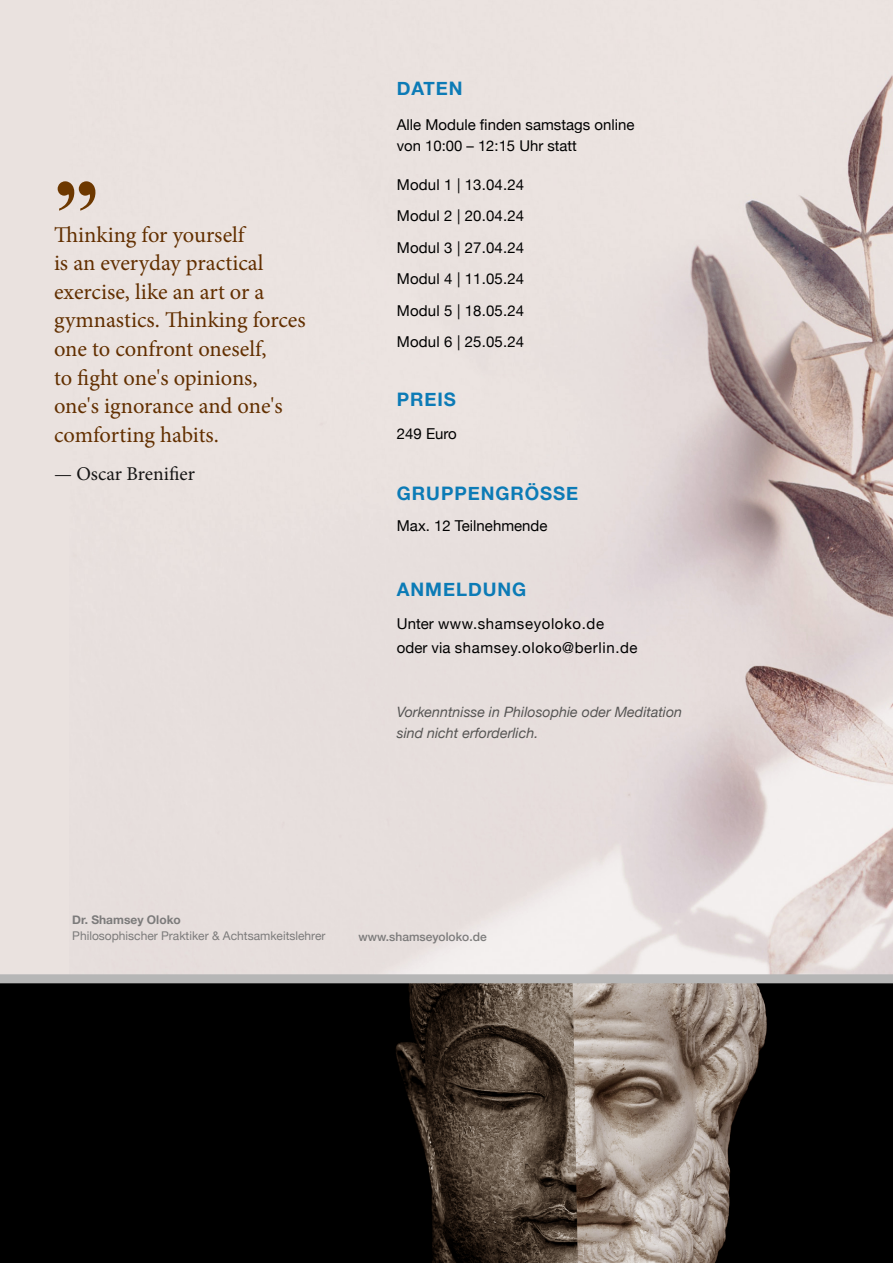
<style>
.page{position:relative;width:893px;height:1263px;background:#fff}
.page>*{position:absolute;margin:0;border:0;box-sizing:border-box;transform-origin:0 0}
.t1{font:700 90px "Times New Roman";color:#6d3800}
.t2{font:22.5px/28.5px "Minion Pro";letter-spacing:-.005em;color:#622f00}
.t3{font:19.5px "Minion Pro";color:#000}
.t4{font:700 18.6px "Helvetica Neue";letter-spacing:.05em;color:#0c7bb6}
.t5{font:15px/31.5px "Helvetica Neue";letter-spacing:.01em;color:#000;text-align:justify}
.t6{font:15px/24px "Helvetica Neue";letter-spacing:.04em;color:#000}
.t7{font:14.85px "Helvetica Neue";color:#000}
.t8{font:italic 14.25px/21px "Helvetica Neue";color:#565554}
.t9{font:12px "Helvetica Neue";color:#7c7b7b}
.t10{font:500 12px "Helvetica Neue";color:#7c7b7b}
.t11{font:700 12px "Helvetica Neue";color:#7c7b7b}
</style>
<div class="page">
<div style="left:0;top:0;width:72px;height:980px;background:#eae2df"></div>
<img style="left:72px;top:0;width:821px;height:974px">
<svg style="left:0;top:974px;width:893px;height:289px;background:#2f2a26"></svg>
<h1 class="t1" style="left:54px;top:103px;width:46px">„</h1>
<p class="t2" style="left:54px;top:221px;width:253px">Thinking for yourself<br>is an everyday practical exercise, like an art or a gymnastics. Thinking forces one to confront oneself,<br>to fight one's opinions, one's ignorance and one's comforting habits.</p>
<p class="t3" style="left:54px;top:460px;width:142px">— Oscar Brenifier</p>
<p class="t4" style="left:397px;top:73px;width:67px">DATEN</p>
<p class="t5" style="left:397px;top:110px;width:239px">Alle Module finden samstags online</p>
<p class="t7" style="left:397px;top:135px;width:181px">von 10:00 – 12:15 Uhr statt</p>
<p class="t5" style="left:397px;top:170px;width:129px">Modul 1 | 13.04.24<br>Modul 2 | 20.04.24<br>Modul 3 | 27.04.24<br>Modul 4 | 11.05.24<br>Modul 5 | 18.05.24<br>Modul 6 | 25.05.24</p>
<p class="t4" style="left:397px;top:385px;width:61px">PREIS</p>
<p class="t5" style="left:397px;top:419px;width:62px">249 Euro</p>
<p class="t4" style="left:397px;top:478px;width:183px">GRUPPENGRÖSSE</p>
<p class="t5" style="left:397px;top:511px;width:152px">Max. 12 Teilnehmende</p>
<p class="t4" style="left:397px;top:574px;width:131px">ANMELDUNG</p>
<p class="t6" style="left:397px;top:612px;width:242px">Unter www.shamseyoloko.de oder via shamsey.oloko@berlin.de</p>
<p class="t8" style="left:397px;top:702px;width:287px">Vorkenntnisse in Philosophie oder Meditation sind nicht erforderlich.</p>
<p class="t11" style="left:72px;top:910px;width:110px">Dr. Shamsey Oloko</p>
<p class="t9" style="left:72px;top:927px;width:255px">Philosophischer Praktiker &amp; Achtsamkeitslehrer</p>
<p class="t10" style="left:359px;top:927px;width:130px">www.shamseyoloko.de</p>
</div>
